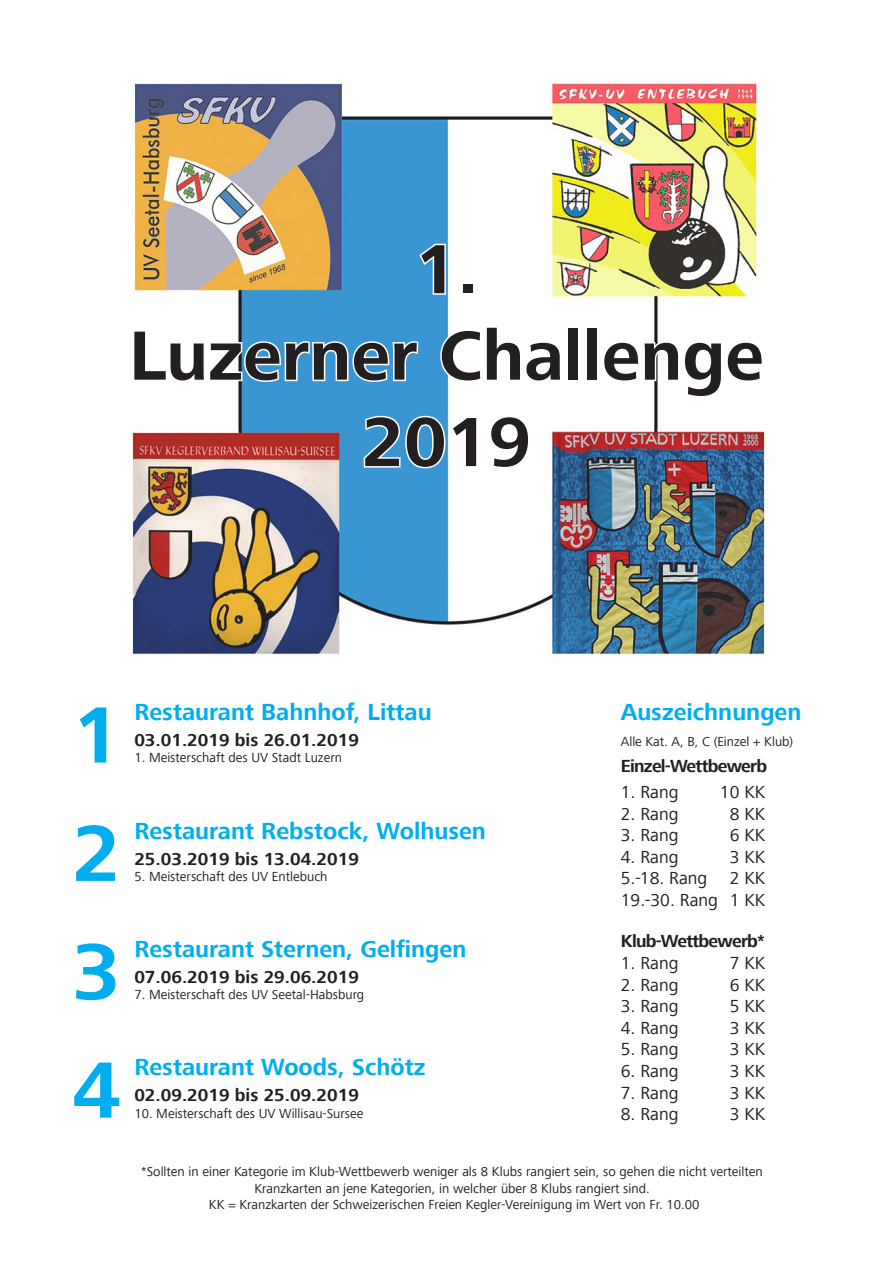
<style>
.page{position:relative;width:893px;height:1263px;background:#fff}
.page>*{position:absolute;margin:0;border:0;box-sizing:border-box;transform-origin:0 0}
.t1{font:700 82.5px "Frutiger Next Com";color:#00aeef}
.t2{font:700 72px "Frutiger Next Com";color:#231f20}
.Überschrift_2{font:700 24px "Frutiger Next Com";color:#00aeef}
.t3{font:18px "Frutiger Next Com";color:#231f20}
.Überschrift_4{font:700 18px "Frutiger Next Com";color:#231f20}
.Überschrift_4-2{font:700 18px "Frutiger Next Com";letter-spacing:-.04em;color:#231f20}
.t4{font:13.5px/16.2px "Frutiger Next Com";color:#231f20;text-align:center}
</style>
<div class="page">
<img style="left:130px;top:82px;width:637px;height:573px">
<svg style="left:417px;top:242px;width:30px;height:54px"></svg>
<svg style="left:131px;top:329px;width:289px;height:55px"></svg>
<svg style="left:438px;top:325px;width:125px;height:59px"></svg>
<svg style="left:601px;top:339px;width:164px;height:60px"></svg>
<svg style="left:361px;top:414px;width:118px;height:56px"></svg>
<svg style="left:488px;top:414px;width:43px;height:56px"></svg>
<p class="t2" style="left:415px;top:228px;width:65px">1.</p>
<p class="t2" style="left:129px;top:314px;width:636px">Luzerner Challenge</p>
<p class="t2" style="left:362px;top:401px;width:171px">2019</p>
<p class="t1" style="left:72px;top:688px;width:50px">1</p>
<p class="Überschrift_2" style="left:134px;top:699px;width:299px">Restaurant Bahnhof, Littau</p>
<p class="Überschrift_4" style="left:134px;top:730px;width:226px">03.01.2019 bis 26.01.2019</p>
<p class="t4" style="left:134px;top:750px;width:209px">1. Meisterschaft des UV Stadt Luzern</p>
<p class="t1" style="left:72px;top:806px;width:50px">2</p>
<p class="Überschrift_2" style="left:134px;top:817px;width:353px">Restaurant Rebstock, Wolhusen</p>
<p class="Überschrift_4" style="left:134px;top:848px;width:226px">25.03.2019 bis 13.04.2019</p>
<p class="t4" style="left:134px;top:868px;width:195px">5. Meisterschaft des UV Entlebuch</p>
<p class="t1" style="left:72px;top:924px;width:50px">3</p>
<p class="Überschrift_2" style="left:134px;top:935px;width:334px">Restaurant Sternen, Gelfingen</p>
<p class="Überschrift_4" style="left:134px;top:967px;width:226px">07.06.2019 bis 29.06.2019</p>
<p class="t4" style="left:134px;top:986px;width:231px">7. Meisterschaft des UV Seetal-Habsburg</p>
<p class="t1" style="left:72px;top:1043px;width:50px">4</p>
<p class="Überschrift_2" style="left:134px;top:1054px;width:293px">Restaurant Woods, Schötz</p>
<p class="Überschrift_4" style="left:134px;top:1085px;width:226px">02.09.2019 bis 25.09.2019</p>
<p class="t4" style="left:134px;top:1105px;width:231px">10. Meisterschaft des UV Willisau-Sursee</p>
<p class="Überschrift_2" style="left:621px;top:699px;width:182px">Auszeichnungen</p>
<p class="t4" style="left:621px;top:734px;width:174px">Alle Kat. A, B, C (Einzel + Klub)</p>
<p class="Überschrift_4-2" style="left:621px;top:756px;width:148px">Einzel-Wettbewerb</p>
<p class="t3" style="left:621px;top:782px;width:59px">1. Rang</p>
<p class="t3" style="left:720px;top:782px;width:47px">10 KK</p>
<p class="t3" style="left:621px;top:803px;width:59px">2. Rang</p>
<p class="t3" style="left:730px;top:803px;width:37px">8 KK</p>
<p class="t3" style="left:621px;top:825px;width:59px">3. Rang</p>
<p class="t3" style="left:730px;top:825px;width:37px">6 KK</p>
<p class="t3" style="left:621px;top:846px;width:59px">4. Rang</p>
<p class="t3" style="left:730px;top:846px;width:37px">3 KK</p>
<p class="t3" style="left:621px;top:868px;width:146px">5.-18. Rang 2 KK</p>
<p class="t3" style="left:621px;top:890px;width:146px">19.-30. Rang 1 KK</p>
<p class="Überschrift_4-2" style="left:621px;top:931px;width:146px">Klub-Wettbewerb*</p>
<p class="t3" style="left:621px;top:953px;width:59px">1. Rang</p>
<p class="t3" style="left:730px;top:953px;width:37px">7 KK</p>
<p class="t3" style="left:621px;top:974px;width:59px">2. Rang</p>
<p class="t3" style="left:730px;top:974px;width:37px">6 KK</p>
<p class="t3" style="left:621px;top:996px;width:59px">3. Rang</p>
<p class="t3" style="left:730px;top:996px;width:37px">5 KK</p>
<p class="t3" style="left:621px;top:1017px;width:59px">4. Rang</p>
<p class="t3" style="left:730px;top:1017px;width:37px">3 KK</p>
<p class="t3" style="left:621px;top:1039px;width:59px">5. Rang</p>
<p class="t3" style="left:730px;top:1039px;width:37px">3 KK</p>
<p class="t3" style="left:621px;top:1061px;width:59px">6. Rang</p>
<p class="t3" style="left:730px;top:1061px;width:37px">3 KK</p>
<p class="t3" style="left:621px;top:1082px;width:59px">7. Rang</p>
<p class="t3" style="left:730px;top:1082px;width:37px">3 KK</p>
<p class="t3" style="left:621px;top:1104px;width:59px">8. Rang</p>
<p class="t3" style="left:730px;top:1104px;width:37px">3 KK</p>
<p class="t4" style="left:141px;top:1164px;width:623px">*Sollten in einer Kategorie im Klub-Wettbewerb weniger als 8 Klubs rangiert sein, so gehen die nicht verteilten<br>Kranzkarten an jene Kategorien, in welcher über 8 Klubs rangiert sind.</p>
<p class="t4" style="left:209px;top:1196px;width:492px">KK = Kranzkarten der Schweizerischen Freien Kegler-Vereinigung im Wert von Fr. 10.00</p>
</div>
